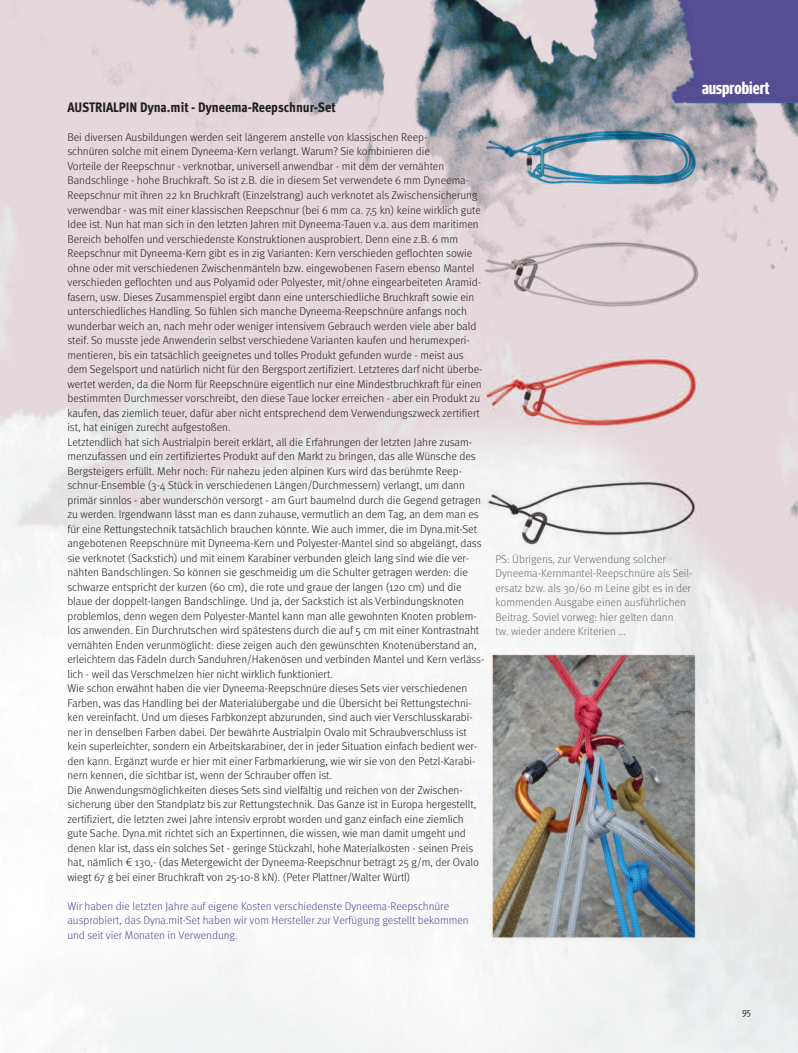
<style>
.page{position:relative;width:798px;height:1053px;background:#fff}
.page>*{position:absolute;margin:0;border:0;box-sizing:border-box;transform-origin:0 0}
.t1{font:700 17.5px "Meta Headline OT Comp";color:#fff}
.t2{font:800 condensed 13.75px "Meta OT";color:#231f20}
.t3{font:300 11.25px/14.5px "Meta OT";color:#231f20}
.t4{font:300 11.25px/14.5px "Meta OT";color:#6c6d70}
.t5{font:300 11.25px/14.5px "Meta OT";color:#534a92}
.t6{font:10px "Meta OT Cond Norm";color:#231f20}
</style>
<div class="page">
<img style="left:0;top:0;width:797px;height:1052px">
<p class="t2" style="left:67px;top:102px;width:270px">AUSTRIALPIN Dyna.mit - Dyneema-Reepschnur-Set</p>
<p class="t3" style="left:67px;top:131px;width:418px">Bei diversen Ausbildungen werden seit längerem anstelle von klassischen Reep-<br>schnüren solche mit einem Dyneema-Kern verlangt. Warum? Sie kombinieren die<br>Vorteile der Reepschnur - verknotbar, universell anwendbar - mit dem der vernähten Bandschlinge - hohe Bruchkraft. So ist z.B. die in diesem Set verwendete 6 mm Dyneema-Reepschnur mit ihren 22 kn Bruchkraft (Einzelstrang) auch verknotet als Zwischensicherung verwendbar - was mit einer klassischen Reepschnur (bei 6 mm ca. 7,5 kn) keine wirklich gute Idee ist. Nun hat man sich in den letzten Jahren mit Dyneema-Tauen v.a. aus dem maritimen Bereich beholfen und verschiedenste Konstruktionen ausprobiert. Denn eine z.B. 6 mm Reepschnur mit Dyneema-Kern gibt es in zig Varianten: Kern verschieden geflochten sowie ohne oder mit verschiedenen Zwischenmänteln bzw. eingewobenen Fasern ebenso Mantel verschieden geflochten und aus Polyamid oder Polyester, mit/ohne eingearbeiteten Aramid&shy;fasern, usw. Dieses Zusammenspiel ergibt dann eine unterschiedliche Bruchkraft sowie ein unterschiedliches Handling. So fühlen sich manche Dyneema-Reepschnüre anfangs noch wunderbar weich an, nach mehr oder weniger intensivem Gebrauch werden viele aber bald steif. So musste jede Anwenderin selbst verschiedene Varianten kaufen und herumexperi&shy;mentieren, bis ein tatsächlich geeignetes und tolles Produkt gefunden wurde - meist aus dem Segelsport und natürlich nicht für den Bergsport zertifiziert. Letzteres darf nicht überbe&shy;wertet werden, da die Norm für Reepschnüre eigentlich nur eine Mindestbruchkraft für einen bestimmten Durchmesser vorschreibt, den diese Taue locker erreichen - aber ein Produkt zu kaufen, das ziemlich teuer, dafür aber nicht entsprechend dem Verwendungszweck zertifiert ist, hat einigen zurecht aufgestoßen.<br>Letztendlich hat sich Austrialpin bereit erklärt, all die Erfahrungen der letzten Jahre zusam&shy;menzufassen und ein zertifiziertes Produkt auf den Markt zu bringen, das alle Wünsche des Bergsteigers erfüllt. Mehr noch: Für nahezu jeden alpinen Kurs wird das berühmte Reep&shy;schnur-Ensemble (3-4 Stück in verschiedenen Längen/Durchmessern) verlangt, um dann primär sinnlos - aber wunderschön versorgt - am Gurt baumelnd durch die Gegend getragen zu werden. Irgendwann lässt man es dann zuhause, vermutlich an dem Tag, an dem man es für eine Rettungstechnik tatsächlich brauchen könnte. Wie auch immer, die im Dyna.mit-Set angebotenen Reepschnüre mit Dyneema-Kern und Polyester-Mantel sind so abgelängt, dass sie verknotet (Sackstich) und mit einem Karabiner verbunden gleich lang sind wie die ver&shy;nähten Bandschlingen. So können sie geschmeidig um die Schulter getragen werden: die schwarze entspricht der kurzen (60 cm), die rote und graue der langen (120 cm) und die blaue der doppelt-langen Bandschlinge. Und ja, der Sackstich ist als Verbindungsknoten problemlos, denn wegen dem Polyester-Mantel kann man alle gewohnten Knoten problem&shy;los anwenden. Ein Durchrutschen wird spätestens durch die auf 5 cm mit einer Kontrastnaht vernähten Enden verunmöglicht: diese zeigen auch den gewünschten Knotenüberstand an, erleichtern das Fädeln durch Sanduhren/Hakenösen und verbinden Mantel und Kern verläss&shy;lich - weil das Verschmelzen hier nicht wirklich funktioniert.<br>Wie schon erwähnt haben die vier Dyneema-Reepschnüre dieses Sets vier verschiedenen Farben, was das Handling bei der Materialübergabe und die Übersicht bei Rettungstechni&shy;ken vereinfacht. Und um dieses Farbkonzept abzurunden, sind auch vier Verschlusskarabi&shy;ner in denselben Farben dabei. Der bewährte Austrialpin Ovalo mit Schraubverschluss ist kein superleichter, sondern ein Arbeitskarabiner, der in jeder Situation einfach bedient wer&shy;den kann. Ergänzt wurde er hier mit einer Farbmarkierung, wie wir sie von den Petzl-Karabi&shy;nern kennen, die sichtbar ist, wenn der Schrauber offen ist.<br>Die Anwendungsmöglichkeiten dieses Sets sind vielfältig und reichen von der Zwischen&shy;sicherung über den Standplatz bis zur Rettungstechnik. Das Ganze ist in Europa hergestellt, zertifiziert, die letzten zwei Jahre intensiv erprobt worden und ganz einfach eine ziemlich gute Sache. Dyna.mit richtet sich an Expertinnen, die wissen, wie man damit umgeht und denen klar ist, dass ein solches Set - geringe Stückzahl, hohe Materialkosten - seinen Preis hat, nämlich € 130,- (das Metergewicht der Dyneema-Reepschnur beträgt 25 g/m, der Ovalo wiegt 67 g bei einer Bruchkraft von 25-10-8 kN). (Peter Plattner/Walter Würtl)</p>
<p class="t5" style="left:67px;top:899px;width:402px">Wir haben die letzten Jahre auf eigene Kosten verschiedenste Dyneema-Reepschnüre ausprobiert, das Dyna.mit-Set haben wir vom Hersteller zur Verfügung gestellt bekommen und seit vier Monaten in Verwendung.</p>
<h1 class="t1" style="left:701px;top:81px;width:69px">ausprobiert</h1>
<p class="t4" style="left:495px;top:552px;width:198px">PS: Übrigens, zur Verwendung solcher Dyneema-Kernmantel-Reepschnüre als Seil&shy;ersatz bzw. als 30/60 m Leine gibt es in der kommenden Ausgabe einen ausführlichen Beitrag. Soviel vorweg: hier gelten dann<br>tw. wieder andere Kriterien ...</p>
<p class="t6" style="left:741px;top:1007px;width:11px">95</p>
</div>
